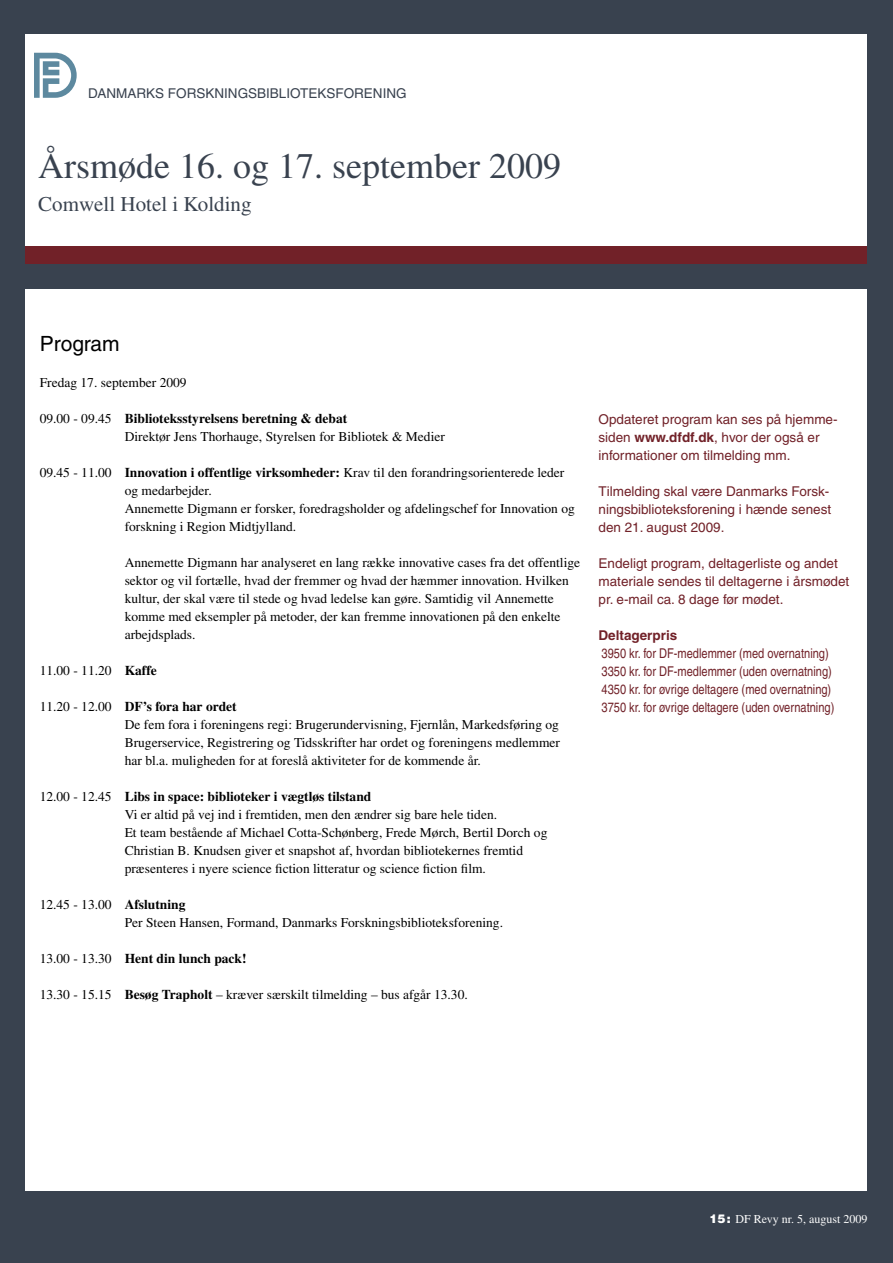
<style>
.page{position:relative;width:893px;height:1263px;background:#39424f}
.page>*{position:absolute;margin:0;border:0;box-sizing:border-box;transform-origin:0 0}
.t1{font:36px "Times";color:#39424f}
.t2{font:21px "Times";color:#39424f}
.t3{font:21px "Helvetica";color:#000}
.t4{font:13.5px/18px "Times";color:#000}
.t5{font:13.5px/18px "Helvetica";color:#712128}
.t6{font:condensed 13.5px/18px "Helvetica";color:#712128}
.t7{font:13.5px "Helvetica";color:#39424f}
.t8{font:700 13.5px "Times";color:#000}
.t9{font:700 13.5px "Helvetica";color:#712128}
.t10{font:12px "Times";color:#fff}
.s1{font-weight:700}
.s2{font-weight:400}
.s3{font-family:"Helvetica";font-weight:900}
</style>
<div class="page">
<div style="left:26px;top:289px;width:841px;height:902px;background:#fff"></div>
<div style="left:26px;top:34px;width:841px;height:230px;background:#fff"></div>
<div style="left:26px;top:247px;width:841px;height:17px;background:#712128"></div>
<svg style="left:34px;top:53px;width:43px;height:45px"></svg>
<p class="t7" style="left:88px;top:85px;width:320px">Danmarks Forskningsbiblioteksforening</p>
<h1 class="t1" style="left:38px;top:146px;width:524px">Årsmøde 16. og 17. september 2009</h1>
<h2 class="t2" style="left:38px;top:193px;width:215px">Comwell Hotel i Kolding</h2>
<h2 class="t3" style="left:40px;top:331px;width:82px">Program</h2>
<p class="t4" style="left:40px;top:373px;width:148px">Fredag 17. september 2009</p>
<p class="t4" style="left:125px;top:409px;width:322px;text-indent:-85px">09.00 - 09.45 <span class="s1">Biblioteksstyrelsens beretning &amp; debat<br></span>Direktør Jens Thorhauge, Styrelsen for Bibliotek &amp; Medier</p>
<p class="t4" style="left:125px;top:463px;width:452px;text-indent:-85px">09.45 - 11.00 <span class="s1">Innovation i offentlige virksomheder:</span> Krav til den forandringsorienterede leder og medarbejder.<br>Annemette Digmann er forsker, foredragsholder og afdelingschef for Innovation og forskning i Region Midtjylland.</p>
<p class="t4" style="left:125px;top:553px;width:457px">Annemette Digmann har analyseret en lang række innovative cases fra det offentlige sektor og vil fortælle, hvad der fremmer og hvad der hæmmer innovation. Hvilken kultur, der skal være til stede og hvad ledelse kan gøre. Samtidig vil Annemette komme med eksempler på metoder, der kan fremme innovationen på den enkelte arbejdsplads.</p>
<p class="t4" style="left:40px;top:661px;width:119px">11.00 - 11.20 <span class="s1">Kaffe</span></p>
<p class="t4" style="left:125px;top:697px;width:437px;text-indent:-85px">11.20 - 12.00 <span class="s1">DF ’s fora har ordet<br></span>De fem fora i foreningens regi: Brugerundervisning, Fjernlån, Markedsføring og Brugerservice, Registrering og Tidsskrifter har ordet og foreningens medlemmer har bl.a. muligheden for at foreslå aktiviteter for de kommende år.</p>
<p class="t4" style="left:125px;top:787px;width:424px;text-indent:-85px">12.00 - 12.45 <span class="s1">Libs in space: biblioteker i vægtløs tilstand<br></span>Vi er altid på vej ind i fremtiden, men den ændrer sig bare hele tiden.<br>Et team bestående af Michael Cotta-Schønberg, Frede Mørch, Bertil Dorch og Christian B. Knudsen giver et snapshot af, hvordan bibliotekernes fremtid præsenteres i nyere science fiction litteratur og science fiction film.</p>
<p class="t4" style="left:125px;top:895px;width:380px;text-indent:-85px">12.45 - 13.00 <span class="s1">Afslutning<br></span>Per Steen Hansen, Formand, Danmarks Forskningsbiblioteksforening.</p>
<p class="t8" style="left:40px;top:950px;width:208px"><span class="s2">13.00 - 13.30</span> Hent din lunch pack!</p>
<p class="t4" style="left:40px;top:985px;width:430px">13.30 - 15.15 <span class="s1">Besøg Trapholt</span> – kræver særskilt tilmelding – bus afgår 13.30.</p>
<p class="t5" style="left:598px;top:410px;width:241px">Opdateret program kan ses på hjemme&shy;siden <span class="s1">www.dfdf.dk</span>, hvor der også er informationer om tilmelding mm.</p>
<p class="t5" style="left:598px;top:482px;width:234px">Tilmelding skal være Danmarks Forsk&shy;ningsbiblioteksforening i hænde senest den 21. august 2009.</p>
<p class="t5" style="left:598px;top:554px;width:252px">Endeligt program, deltagerliste og andet materiale sendes til deltagerne i årsmødet pr. e-mail ca. 8 dage før mødet.</p>
<p class="t9" style="left:598px;top:627px;width:80px">Deltagerpris</p>
<p class="t6" style="left:602px;top:644px;width:234px">3950 kr. for DF-medlemmer (med overnatning)<br>3350 kr. for DF-medlemmer (uden overnatning)<br>4350 kr. for øvrige deltagere (med overnatning)<br>3750 kr. for øvrige deltagere (uden overnatning)</p>
<p class="t10" style="left:710px;top:1212px;width:159px"><span class="s3">15 :</span> DF Revy nr. 5, august 2009</p>
</div>
